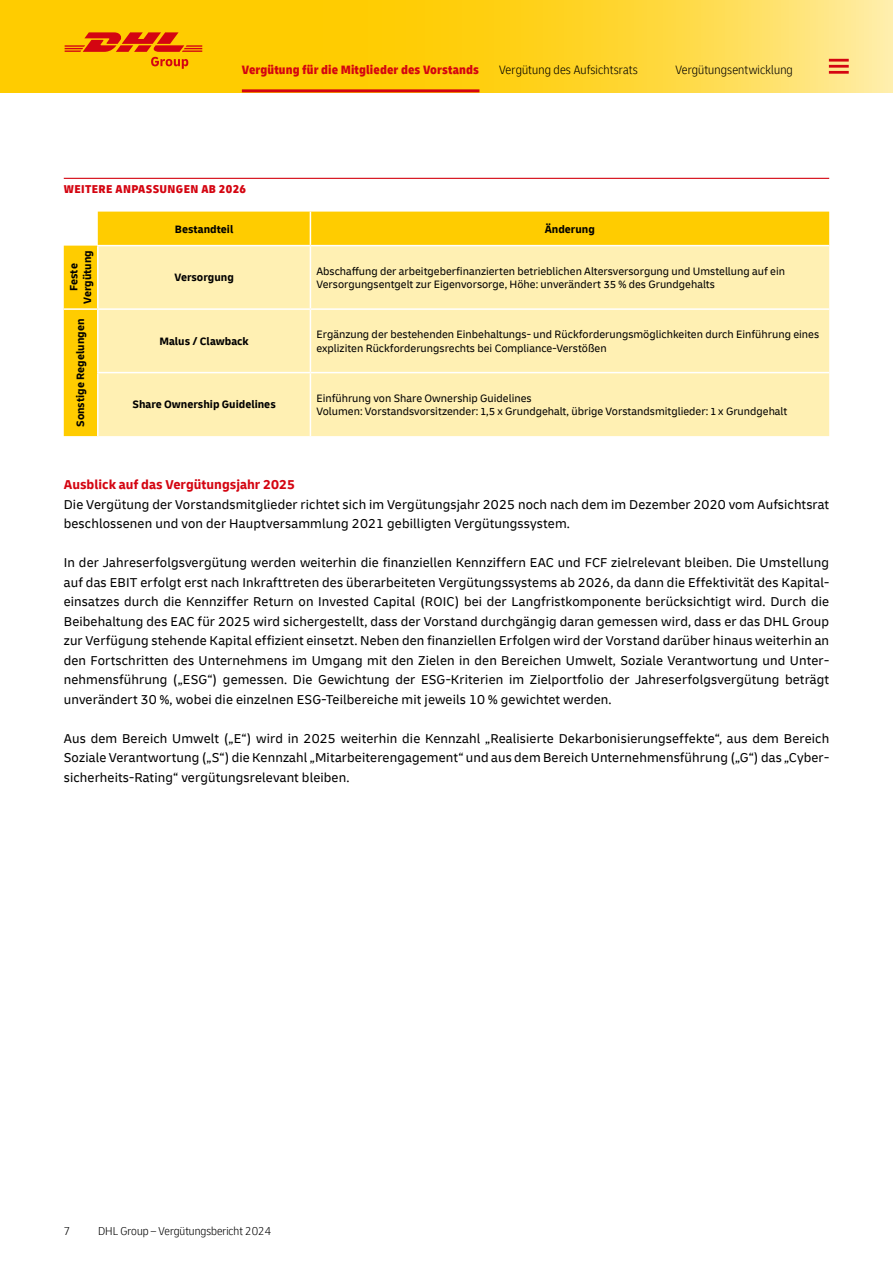
<style>
.page{position:relative;width:893px;height:1263px;background:#fff}
.page>*{position:absolute;margin:0;border:0;box-sizing:border-box;transform-origin:0 0}
.t1{font:13.5px/19.5px "Delivery";letter-spacing:.01em;color:#000;text-align:justify}
.t2{font:700 13.5px "Delivery";color:#d40511}
.t3{font:300 condensed 12.75px "Delivery";letter-spacing:.01em;color:#000}
.t4{font:900 condensed 12.75px "Delivery";letter-spacing:.01em;color:#d40511}
.t5{font:300 condensed 12px "Delivery";color:#000}
.t6{font:900 condensed 12px "Delivery";letter-spacing:.03em;color:#d40511}
.t7{font:11.25px/13.5px "Delivery";color:#000}
.t8{font:700 11.25px/13.5px "Delivery";color:#000;text-align:center}
</style>
<div class="page">
<svg style="left:0;top:0;width:893px;height:92px;background:#fed428"></svg>
<div style="left:65px;top:27px;width:137px;height:45px;background:#fc0"></div>
<svg style="left:65px;top:32px;width:137px;height:37px"></svg>
<hr style="left:242px;top:89px;width:237px;height:3px;background:#d40511">
<svg style="left:829px;top:59px;width:20px;height:15px"></svg>
<div style="left:64px;top:212px;width:765px;height:224px;background:#fc0"></div>
<div style="left:99px;top:246px;width:730px;height:190px;background:#fff0b3"></div>
<hr style="left:310px;top:212px;width:1px;height:33px;background:#fff">
<hr style="left:97px;top:245px;width:213px;height:1px;background:#fff">
<hr style="left:97px;top:246px;width:2px;height:62px;background:#fff">
<hr style="left:310px;top:245px;width:519px;height:1px;background:#fff">
<hr style="left:310px;top:246px;width:1px;height:62px;background:#fff">
<hr style="left:64px;top:308px;width:34px;height:2px;background:#fff">
<hr style="left:98px;top:308px;width:212px;height:2px;background:#fff">
<hr style="left:97px;top:310px;width:2px;height:62px;background:#fff">
<hr style="left:310px;top:308px;width:519px;height:2px;background:#fff">
<hr style="left:310px;top:310px;width:1px;height:62px;background:#fff">
<hr style="left:97px;top:372px;width:213px;height:1px;background:#fff">
<hr style="left:97px;top:373px;width:2px;height:63px;background:#fff">
<hr style="left:310px;top:372px;width:519px;height:1px;background:#fff">
<hr style="left:310px;top:373px;width:1px;height:63px;background:#fff">
<hr style="left:64px;top:178px;width:765px;height:1px;background:#d40511">
<p class="t4" style="left:242px;top:62px;width:239px">Vergütung für die Mitglieder des Vorstands</p>
<p class="t3" style="left:499px;top:62px;width:140px">Vergütung des Aufsichtsrats</p>
<p class="t3" style="left:675px;top:63px;width:119px">Vergütungsentwicklung</p>
<p class="t6" style="left:64px;top:181px;width:184px">WEITERE ANPASSUNGEN AB 2026</p>
<p class="t8" style="left:67px;top:304px;width:55px;rotate:-90deg">Feste<br>Vergütung</p>
<p class="t8" style="left:74px;top:427px;width:110px;rotate:-90deg">Sonstige Regelungen</p>
<p class="t8" style="left:175px;top:222px;width:60px">Bestandteil</p>
<p class="t8" style="left:545px;top:222px;width:52px">Änderung</p>
<p class="t8" style="left:174px;top:271px;width:61px">Versorgung</p>
<p class="t7" style="left:316px;top:264px;width:470px">Abschaffung der arbeitgeberfinanzierten betrieblichen Altersversorgung und Umstellung auf ein<br>Versorgungsentgelt zur Eigenvorsorge, Höhe: unverändert 35 % des Grundgehalts</p>
<p class="t8" style="left:159px;top:334px;width:91px">Malus / Clawback</p>
<p class="t7" style="left:316px;top:327px;width:504px">Ergänzung der bestehenden Einbehaltungs- und Rückforderungsmöglichkeiten durch Einführung eines expliziten Rückforderungsrechts bei Compliance-Verstößen</p>
<p class="t8" style="left:132px;top:398px;width:145px">Share Ownership Guidelines</p>
<p class="t7" style="left:316px;top:391px;width:472px">Einführung von Share Ownership Guidelines<br>Volumen: Vorstandsvorsitzender: 1,5 x Grundgehalt, übrige Vorstandsmitglieder: 1 x Grundgehalt</p>
<p class="t2" style="left:64px;top:476px;width:233px">Ausblick auf das Vergütungsjahr 2025</p>
<p class="t1" style="left:64px;top:495px;width:767px">Die Vergütung der Vorstandsmitglieder richtet sich im Vergütungsjahr 2025 noch nach dem im Dezember 2020 vom Aufsichtsrat beschlossenen und von der Hauptversammlung 2021 gebilligten Vergütungssystem.</p>
<p class="t1" style="left:64px;top:553px;width:767px">In der Jahreserfolgsvergütung werden weiterhin die finanziellen Kennziffern EAC und FCF zielrelevant bleiben. Die Umstellung auf das EBIT erfolgt erst nach Inkrafttreten des überarbeiteten Vergütungssystems ab 2026, da dann die Effektivität des Kapital&shy;einsatzes durch die Kennziffer Return on Invested Capital (ROIC) bei der Langfristkomponente berücksichtigt wird. Durch die Beibehaltung des EAC für 2025 wird sichergestellt, dass der Vorstand durchgängig daran gemessen wird, dass er das DHL Group zur Verfügung stehende Kapital effizient einsetzt. Neben den finanziellen Erfolgen wird der Vorstand darüber hinaus weiterhin an den Fortschritten des Unternehmens im Umgang mit den Zielen in den Bereichen Umwelt, Soziale Verantwortung und Unter&shy;nehmensführung („ESG“) gemessen. Die Gewichtung der ESG-Kriterien im Zielportfolio der Jahreserfolgsvergütung beträgt unverändert 30 %, wobei die einzelnen ESG-Teilbereiche mit jeweils 10 % gewichtet werden.</p>
<p class="t1" style="left:64px;top:728px;width:767px">Aus dem Bereich Umwelt („E“) wird in 2025 weiterhin die Kennzahl „Realisierte Dekarbonisierungseffekte“, aus dem Bereich Soziale Verantwortung („S“) die Kennzahl „Mitarbeiterengagement“ und aus dem Bereich Unternehmensführung („G“) das „Cyber&shy;sicherheits-Rating“ vergütungsrelevant bleiben.</p>
<p class="t5" style="left:64px;top:1224px;width:8px">7</p>
<p class="t5" style="left:98px;top:1224px;width:175px">DHL Group – Vergütungsbericht 2024</p>
</div>
